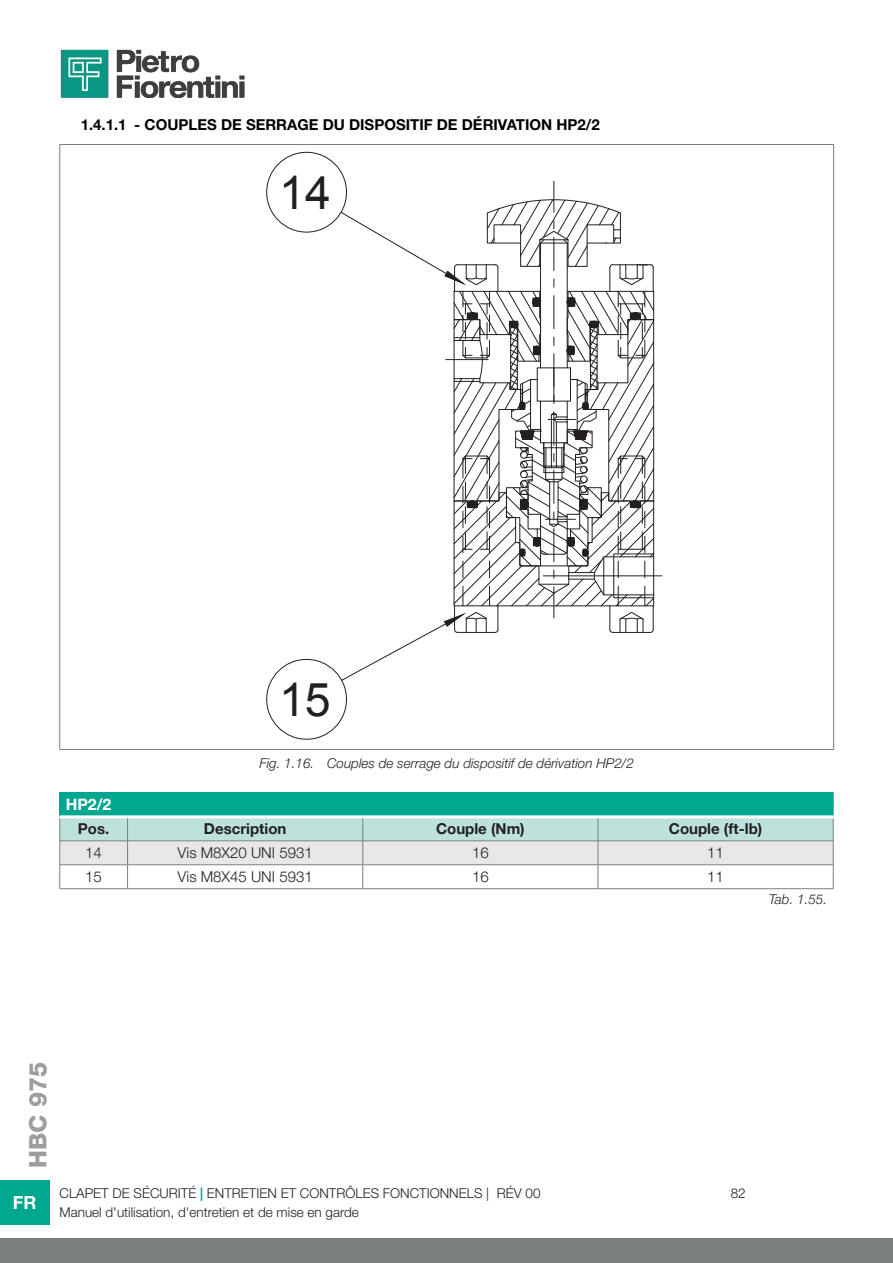
<style>
.page{position:relative;width:893px;height:1263px;background:#fff}
.page>*{position:absolute;margin:0;border:0;box-sizing:border-box;transform-origin:0 0}
.t1{font:46.5px "Arial";color:#231f20}
.t2{font:800 24px "Helvetica Neue LT Pro";color:#9b9d9e}
.t3{font:700 18px "Helvetica Neue LT Pro";color:#fff}
.Helvetica_Neue_LT_Pr{font:700 15.75px "Helvetica Neue LT Pro";color:#fff}
.t4{font:700 15px "Helvetica Neue LT Pro";color:#000}
.Corpo_Testo_Helvetic{font:300 15px "Helvetica Neue LT Pro";color:#231f20}
.Helvetica_Neue_LT_Pr-2{font:700 15px "Helvetica Neue LT Pro";color:#231f20}
.t5{font:300 13.5px "Helvetica Neue LT Pro";color:#231f20}
.t6{font:italic 300 13.5px "Helvetica Neue LT Pro";color:#231f20}
.s1{font-weight:700;color:#00a78f}
</style>
<div class="page">
<img style="left:60px;top:49px;width:185px;height:49px">
<div style="left:0;top:1238px;width:893px;height:25px;background:#7c7f80"></div>
<div style="left:0;top:1180px;width:50px;height:45px;background:#00a78f"></div>
<hr style="left:60px;top:144px;width:774px;height:1px;background:#7c7f80">
<hr style="left:59px;top:145px;width:1px;height:604px;background:#7c7f80">
<hr style="left:833px;top:145px;width:1px;height:604px;background:#7c7f80">
<hr style="left:60px;top:749px;width:774px;height:1px;background:#7c7f80">
<hr style="left:543px;top:575px;width:119px;height:1px;background:#231f20">
<hr style="left:554px;top:181px;width:1px;height:31px;background:#231f20">
<svg style="left:340px;top:195px;width:314px;height:486px"></svg>
<div style="left:266px;top:659px;width:81px;height:80px;border:1px solid #231f20;border-radius:50%"></div>
<hr style="left:60px;top:792px;width:68px;height:1px;background:#00a78f">
<hr style="left:128px;top:792px;width:235px;height:1px;background:#00a78f">
<hr style="left:363px;top:792px;width:235px;height:1px;background:#00a78f">
<hr style="left:598px;top:792px;width:235px;height:1px;background:#00a78f">
<svg style="left:59px;top:793px;width:775px;height:96px"></svg>
<hr style="left:60px;top:840px;width:68px;height:1px;background:#7c7f80">
<hr style="left:60px;top:864px;width:68px;height:1px;background:#7c7f80">
<hr style="left:60px;top:888px;width:68px;height:1px;background:#7c7f80">
<hr style="left:128px;top:888px;width:235px;height:1px;background:#7c7f80">
<hr style="left:363px;top:888px;width:235px;height:1px;background:#7c7f80">
<hr style="left:598px;top:888px;width:235px;height:1px;background:#7c7f80">
<p class="t4" style="left:81px;top:115px;width:520px">1.4.1.1 - COUPLES DE SERRAGE DU DISPOSITIF DE DÉRIVATION HP2/2</p>
<p class="t1" style="left:279px;top:162px;width:53px">14</p>
<p class="t1" style="left:279px;top:669px;width:53px">15</p>
<p class="t6" style="left:260px;top:755px;width:376px">Fig. 1.16. Couples de serrage du dispositif de dérivation HP2/2</p>
<p class="Helvetica_Neue_LT_Pr" style="left:66px;top:795px;width:47px">HP2/2</p>
<p class="Helvetica_Neue_LT_Pr-2" style="left:78px;top:820px;width:33px">Pos.</p>
<p class="Helvetica_Neue_LT_Pr-2" style="left:204px;top:820px;width:84px">Description</p>
<p class="Helvetica_Neue_LT_Pr-2" style="left:436px;top:820px;width:90px">Couple (Nm)</p>
<p class="Helvetica_Neue_LT_Pr-2" style="left:669px;top:820px;width:95px">Couple (ft-lb)</p>
<p class="Corpo_Testo_Helvetic" style="left:85px;top:844px;width:18px">14</p>
<p class="Corpo_Testo_Helvetic" style="left:178px;top:844px;width:137px">Vis M8X20 UNI 5931</p>
<p class="Corpo_Testo_Helvetic" style="left:472px;top:844px;width:18px">16</p>
<p class="Corpo_Testo_Helvetic" style="left:707px;top:844px;width:18px">11</p>
<p class="Corpo_Testo_Helvetic" style="left:85px;top:867px;width:18px">15</p>
<p class="Corpo_Testo_Helvetic" style="left:178px;top:867px;width:137px">Vis M8X45 UNI 5931</p>
<p class="Corpo_Testo_Helvetic" style="left:472px;top:867px;width:18px">16</p>
<p class="Corpo_Testo_Helvetic" style="left:707px;top:867px;width:18px">11</p>
<p class="t6" style="left:769px;top:891px;width:60px">Tab. 1.55.</p>
<h2 class="t2" style="left:24px;top:1168px;width:108px;rotate:-90deg">HBC 975</h2>
<h3 class="t3" style="left:13px;top:1191px;width:25px">FR</h3>
<p class="t5" style="left:60px;top:1185px;width:482px">CLAPET DE SÉCURITÉ <span class="s1">|</span> ENTRETIEN ET CONTRÔLES FONCTIONNELS | RÉV 00</p>
<p class="t5" style="left:60px;top:1204px;width:301px">Manuel d'utilisation, d'entretien et de mise en garde</p>
<p class="t5" style="left:731px;top:1185px;width:17px">82</p>
</div>
